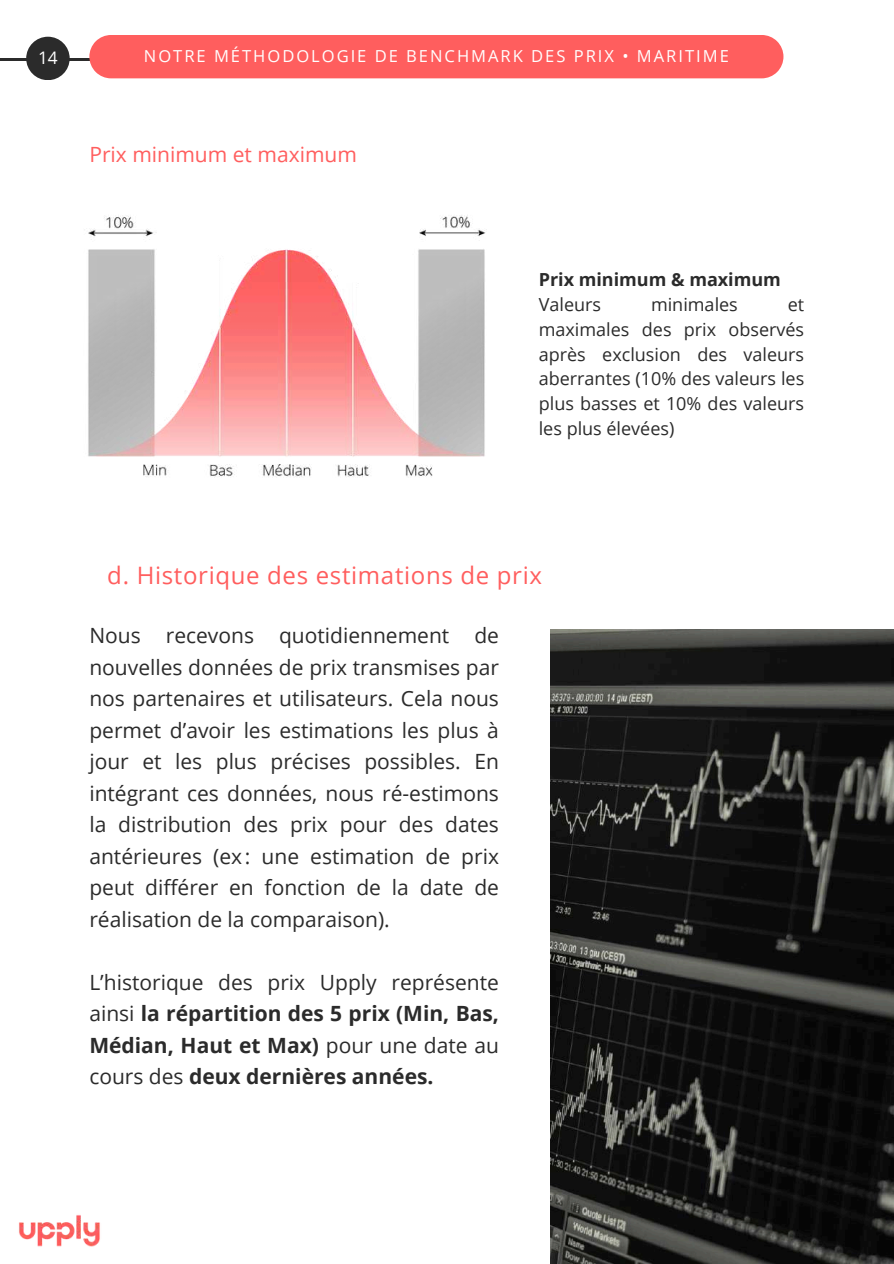
<style>
.page{position:relative;width:894px;height:1264px;background:#fff}
.page>*{position:absolute;margin:0;border:0;box-sizing:border-box;transform-origin:0 0}
.t1{font:24px "Open Sans";letter-spacing:.03em;color:#ff5e5e}
.t2{font:21px/31.5px "Open Sans";color:#2b2b2b;text-align:justify}
.t3{font:700 21px/31.5px "Open Sans";color:#2b2b2b;text-align:justify}
.t4{font:21px "Open Sans";color:#ff5e5e}
.t5{font:18px/24.8px "Open Sans";color:#2b2b2b;text-align:justify}
.t6{font:700 18px "Open Sans";color:#2b2b2b}
.t7{font:17.25px "Open Sans";color:#fff}
.t8{font:16.5px "Open Sans";letter-spacing:-.09em;color:#fff}
.s1{font-weight:400}
</style>
<div class="page">
<img style="left:88px;top:215px;width:399px;height:263px">
<img style="left:550px;top:629px;width:343px;height:634px">
<img style="left:19px;top:1215px;width:81px;height:32px">
<hr style="left:0;top:58px;width:119px;height:3px;background:#2b2b2b">
<div style="left:26px;top:37px;width:44px;height:43px;background:#2b2b2b;border-radius:50%"></div>
<div style="left:89px;top:35px;width:694px;height:43px;background:#ff5e5e"></div>
<p class="t7" style="left:38px;top:46px;width:21px">14</p>
<p class="t8" style="left:140px;top:46px;width:589px">NNOOTTRREE MMÉÉTTHHOODDOOLLOOGGIIEE DDEE BBEENNCCHHMMAARRKK DDEESS PPRRIIXX •• MMAARRIITTIIMMEE</p>
<p class="t4" style="left:89px;top:139px;width:269px">Prix minimum et maximum</p>
<p class="t6" style="left:538px;top:267px;width:244px">Prix minimum &amp; maximum</p>
<p class="t5" style="left:538px;top:292px;width:64px">Valeurs</p>
<p class="t5" style="left:650px;top:292px;width:88px">minimales</p>
<p class="t5" style="left:538px;top:292px;width:267px;text-indent:249px">et maximales des prix observés après exclusion des valeurs aberrantes (10% des valeurs les plus basses et 10% des valeurs les plus élevées)</p>
<p class="t1" style="left:107px;top:558px;width:436px">d. Historique des estimations de prix</p>
<p class="t2" style="left:89px;top:619px;width:411px">Nous recevons quotidiennement de nouvelles données de prix transmises par nos partenaires et utilisateurs. Cela nous permet d’avoir les estimations les plus à jour et les plus précises possibles. En intégrant ces données, nous ré-estimons la distribution des prix pour des dates antérieures (ex: une estimation de prix peut différer en fonction de la date de réalisation de la comparaison).</p>
<p class="t3" style="left:89px;top:965px;width:411px"><span class="s1">L’historique des prix Upply représente ainsi</span> la répartition des 5 prix (Min, Bas, Médian, Haut et Max) <span class="s1">pour une date au cours des</span> deux dernières années.</p>
</div>
